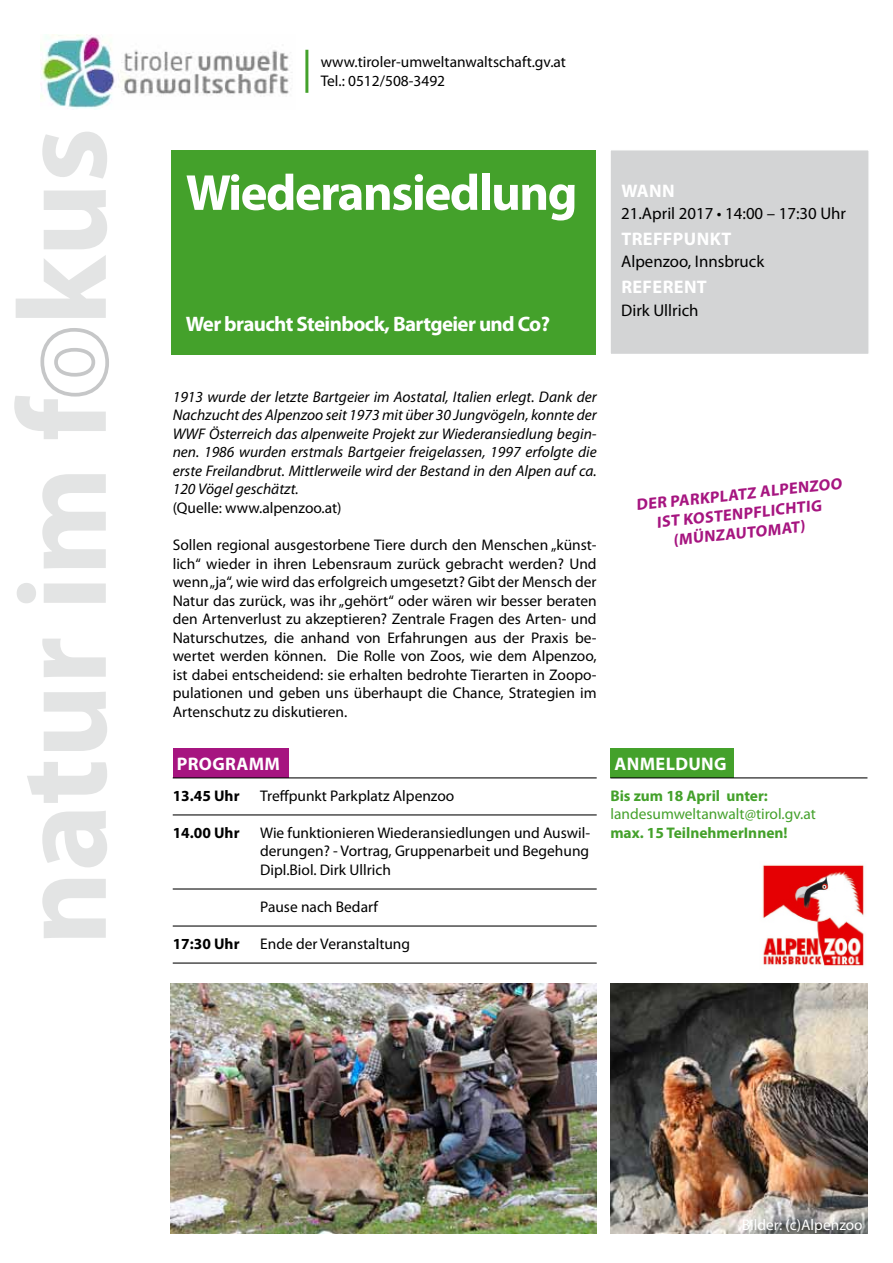
<style>
.page{position:relative;width:893px;height:1263px;background:#fff}
.page>*{position:absolute;margin:0;border:0;box-sizing:border-box;transform-origin:0 0}
.t1{font:700 51px "Myriad Pro";letter-spacing:-.03em;color:#fff}
.t2{font:700 21px "Myriad Pro";letter-spacing:-.03em;color:#fff}
.t3{font:700 18.3px "Myriad Pro";letter-spacing:.02em;color:#fff}
.t4{font:16.8px "Myriad Pro";color:#000}
.t5{font:700 16.2px/19.5px "Myriad Pro";color:#a61580}
.t6{font:15.45px/18.5px "Myriad Pro";color:#000;text-align:justify}
.t7{font:italic 15.45px/18.5px "Myriad Pro";color:#000;text-align:justify}
.t8{font:700 15.45px "Myriad Pro";color:#44a12b}
.t9{font:15.45px "Myriad Pro";color:#44a12b}
.t10{font:700 15.45px "Myriad Pro";color:#000}
.t11{font:15.45px "Myriad Pro";color:#fff}
</style>
<div class="page">
<img style="left:610px;top:983px;width:258px;height:250px">
<img style="left:170px;top:983px;width:427px;height:250px">
<svg style="left:16px;top:132px;width:91px;height:186px"></svg>
<svg style="left:40px;top:328px;width:69px;height:68px"></svg>
<svg style="left:14px;top:396px;width:93px;height:542px"></svg>
<img style="left:762px;top:865px;width:102px;height:101px">
<div style="left:609px;top:149px;width:261px;height:206px;background:#d3d4d5;border:1px solid #fff"></div>
<div style="left:173px;top:748px;width:116px;height:30px;background:#a61580"></div>
<div style="left:171px;top:150px;width:425px;height:204px;background:#44a12b"></div>
<hr style="left:173px;top:777px;width:424px;height:1px;background:#000">
<hr style="left:173px;top:814px;width:424px;height:1px;background:#000">
<hr style="left:173px;top:888px;width:424px;height:1px;background:#000">
<hr style="left:173px;top:925px;width:424px;height:1px;background:#000">
<hr style="left:173px;top:962px;width:424px;height:1px;background:#000">
<div style="left:610px;top:748px;width:123px;height:30px;background:#44a12b"></div>
<hr style="left:610px;top:777px;width:257px;height:1px;background:#000">
<img style="left:41px;top:34px;width:251px;height:76px">
<hr style="left:305px;top:50px;width:3px;height:43px;background:#44a12b">
<p class="t6" style="left:321px;top:53px;width:247px">www.tiroler-umweltanwaltschaft.gv.at<br>Tel.: 0512/508-3492</p>
<h1 class="t1" style="left:186px;top:159px;width:393px">Wiederansiedlung</h1>
<h2 class="t2" style="left:186px;top:310px;width:366px">Wer braucht Steinbock, Bartgeier und Co?</h2>
<p class="t3" style="left:621px;top:178px;width:55px">Wann</p>
<p class="t4" style="left:621px;top:203px;width:226px">21.April 2017 • 14:00 – 17:30 Uhr</p>
<p class="t3" style="left:621px;top:227px;width:108px">Treffpunkt</p>
<p class="t4" style="left:621px;top:251px;width:145px">Alpenzoo, Innsbruck</p>
<p class="t3" style="left:621px;top:275px;width:84px">Referent</p>
<p class="t4" style="left:621px;top:300px;width:79px">Dirk Ullrich</p>
<p class="t7" style="left:173px;top:387px;width:425px">1913 wurde der letzte Bartgeier im Aostatal, Italien erlegt. Dank der Nachzucht des Alpenzoo seit 1973 mit über 30 Jungvögeln, konnte der WWF Österreich das alpenweite Projekt zur Wiederansiedlung begin&shy;nen. 1986 wurden erstmals Bartgeier freigelassen, 1997 erfolgte die erste Freilandbrut. Mittlerweile wird der Bestand in den Alpen auf ca.<br>120 Vögel geschätzt.</p>
<p class="t6" style="left:173px;top:498px;width:170px">(Quelle: www.alpenzoo.at)</p>
<p class="t6" style="left:173px;top:535px;width:425px">Sollen regional ausgestorbene Tiere durch den Menschen „künst&shy;lich“ wieder in ihren Lebensraum zurück gebracht werden? Und wenn „ja“, wie wird das erfolgreich umgesetzt? Gibt der Mensch der Natur das zurück, was ihr „gehört“ oder wären wir besser beraten den Artenverlust zu akzeptieren? Zentrale Fragen des Arten- und Naturschutzes, die anhand von Erfahrungen aus der Praxis be&shy;wertet werden können. Die Rolle von Zoos, wie dem Alpenzoo, ist dabei entscheidend: sie erhalten bedrohte Tierarten in Zoopo&shy;pulationen und geben uns überhaupt die Chance, Strategien im Artenschutz zu diskutieren.</p>
<p class="t5" style="left:698px;top:488px;width:130px;rotate:-6deg">kplat z alpenzoo</p>
<p class="t5" style="left:682px;top:509px;width:21px;rotate:-6deg">kost</p>
<p class="t5" style="left:635px;top:495px;width:45px;rotate:-6deg">Der par</p>
<p class="t5" style="left:670px;top:510px;width:137px;text-indent:52px;rotate:-6deg">enpflic htig (münzautomat</p>
<p class="t3" style="left:177px;top:752px;width:105px">PROGRAMM</p>
<p class="t10" style="left:173px;top:786px;width:68px">13.45 Uhr</p>
<p class="t6" style="left:260px;top:786px;width:196px">Treffpunkt Parkplatz Alpenzoo</p>
<p class="t10" style="left:173px;top:823px;width:68px">14.00 Uhr</p>
<p class="t6" style="left:260px;top:823px;width:332px">Wie funktionieren Wiederansiedlungen und Auswil&shy;derungen? - Vortrag, Gruppenarbeit und Begehung Dipl.Biol. Dirk Ullrich</p>
<p class="t6" style="left:260px;top:897px;width:119px">Pause nach Bedarf</p>
<p class="t10" style="left:173px;top:934px;width:68px">17:30 Uhr</p>
<p class="t6" style="left:260px;top:934px;width:151px">Ende der Veranstaltung</p>
<p class="t3" style="left:614px;top:752px;width:112px">Anmeldung</p>
<p class="t8" style="left:610px;top:786px;width:159px">Bis zum 18 April unter:</p>
<p class="t9" style="left:610px;top:805px;width:207px">landesumweltanwalt@tirol.gv.at</p>
<p class="t8" style="left:610px;top:823px;width:179px">max. 15 TeilnehmerInnen!</p>
<p class="t11" style="left:742px;top:1215px;width:122px">Bilder: (c)Alpenzoo</p>
</div>
